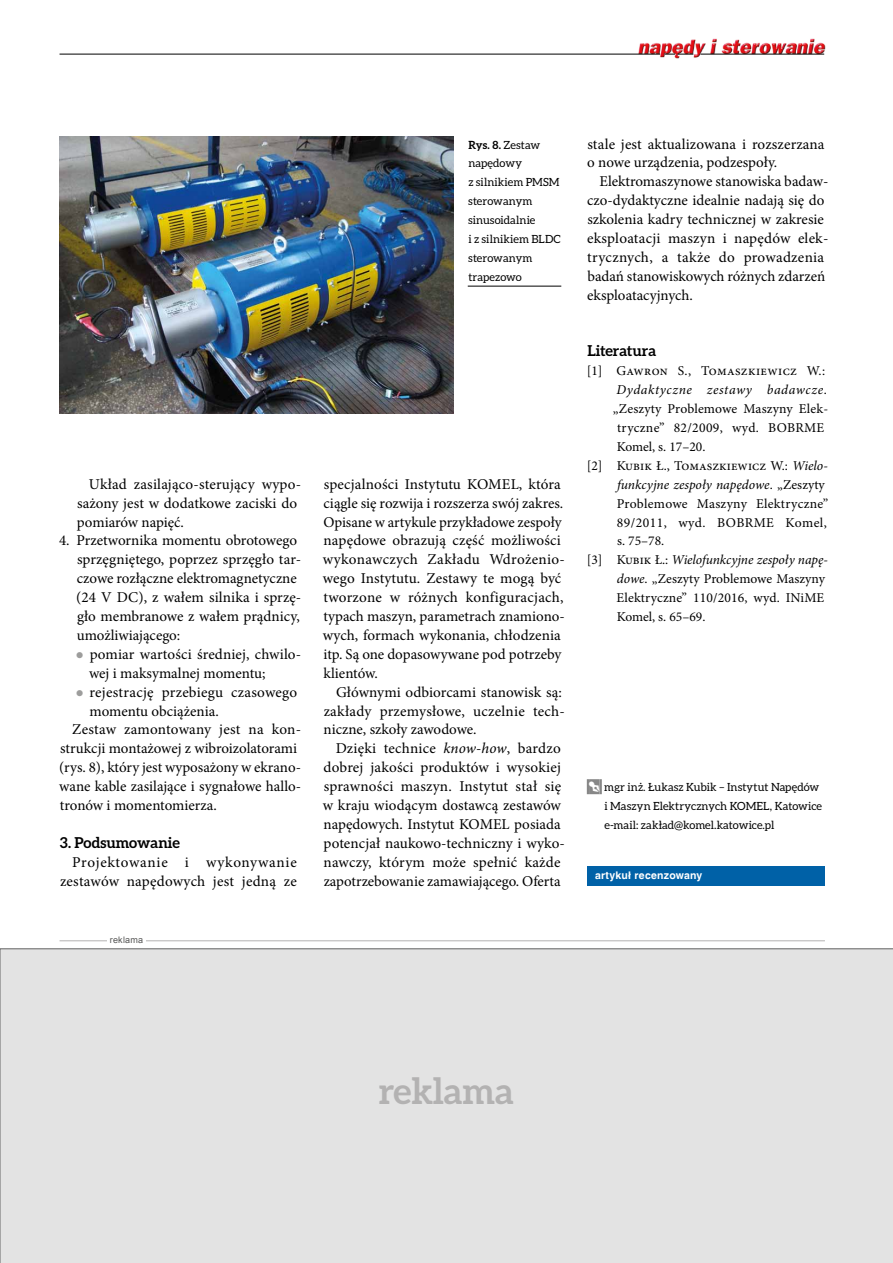
<style>
.page{position:relative;width:893px;height:1263px;background:#fff}
.page>*{position:absolute;margin:0;border:0;box-sizing:border-box;transform-origin:0 0}
.t1{font:700 36px "Aleo";letter-spacing:-.005em;color:#b3b2b2}
.t2{font:15px/18.9px "Minion Pro";letter-spacing:.005em;color:#000}
.t3{font:700 15px "Aleo";letter-spacing:-.005em;color:#000}
.t4{font:13.5px "Minion Pro";letter-spacing:.015em;color:#000}
.t5{font:italic 13.5px "Minion Pro";color:#000}
.t6{font:italic 13.5px "Minion Pro";letter-spacing:.045em;color:#000}
.t7{font:13.5px "Minion Pro";letter-spacing:.035em;color:#000}
.t8{font:11.25px/18.9px "Aleo";letter-spacing:.005em;color:#000}
.t9{font:700 10.5px "Switzerland";letter-spacing:.02em;color:#fff}
.t10{font:9px "Arial";letter-spacing:.02em;color:#575756}
.s1{font-weight:700}
.s2{font-style:italic}
.s3{font-style:normal}
</style>
<div class="page">
<img style="left:636px;top:38px;width:190px;height:21px">
<hr style="left:60px;top:54px;width:600px;height:1px;background:#000">
<svg style="left:665px;top:54px;width:28px;height:1px"></svg>
<hr style="left:700px;top:54px;width:124px;height:1px;background:#000">
<hr style="left:60px;top:940px;width:765px;height:1px;background:#b3b2b2">
<div style="left:107px;top:936px;width:39px;height:9px;background:#fff"></div>
<hr style="left:468px;top:286px;width:93px;height:1px;background:#000">
<img style="left:60px;top:137px;width:393px;height:276px">
<div style="left:587px;top:866px;width:238px;height:20px;background:#0061a7"></div>
<div style="left:0;top:949px;width:893px;height:314px;background:#e3e3e3"></div>
<svg style="left:587px;top:779px;width:15px;height:15px"></svg>
<p class="t8" style="left:468px;top:135px;width:94px"><span class="s1">Rys. 8.</span> Zestaw napędowy<br>z silnikiem PMSM sterowanym sinusoidalnie<br>i z silnikiem BLDC sterowanym trapezowo</p>
<p class="t2" style="left:77px;top:475px;width:226px;text-indent:12px">Układ zasilająco-sterujący wypo&shy;sażony jest w dodatkowe zaciski do pomiarów napięć.</p>
<p class="t2" style="left:76px;top:531px;width:227px;text-indent:-17px">4. Przetwornika momentu obrotowego sprzęgniętego, poprzez sprzęgło tar&shy;czowe rozłączne elektromagnetyczne (24 V DC), z wałem silnika i sprzę&shy;gło membranowe z wałem prądnicy, umożliwiającego:</p>
<p class="t2" style="left:90px;top:645px;width:213px">pomiar wartości średniej, chwilo-</p>
<p class="t2" style="left:89px;top:664px;width:178px">wej i maksymalnej momentu;</p>
<p class="t2" style="left:90px;top:682px;width:209px">rejestrację przebiegu czasowego</p>
<p class="t2" style="left:90px;top:701px;width:131px">momentu obciążenia.</p>
<p class="t2" style="left:72px;top:720px;width:231px">Zestaw zamontowany jest na kon-</p>
<p class="t2" style="left:60px;top:739px;width:239px">strukcji montażowej z wibroizolatorami</p>
<p class="t2" style="left:59px;top:758px;width:244px">(rys. 8), który jest wyposażony w ekrano-</p>
<p class="t2" style="left:59px;top:777px;width:243px">wane kable zasilające i sygnałowe hallo-</p>
<p class="t2" style="left:60px;top:796px;width:158px">tronów i momentomierza.</p>
<p class="t3" style="left:60px;top:834px;width:121px">3. Podsumowanie</p>
<p class="t2" style="left:60px;top:853px;width:238px;text-align:right">Projektowanie i wykonywanie zestawów napędowych jest jedną ze</p>
<p class="t10" style="left:110px;top:934px;width:35px">reklama</p>
<p class="t2" style="left:323px;top:475px;width:244px">specjalności Instytutu KOMEL, która ciągle się rozwija i rozszerza swój zakres.<br>Opisane w artykule przykładowe zespoły napędowe obrazują część możliwości wykonawczych Zakładu Wdrożenio&shy;wego Instytutu. Zestawy te mogą być tworzone w różnych konfiguracjach, typach maszyn, parametrach znamiono&shy;wych, formach wykonania, chłodzenia itp. Są one dopasowywane pod potrzeby klientów.</p>
<p class="t2" style="left:324px;top:682px;width:243px;text-indent:13px">Głównymi odbiorcami stanowisk są: zakłady przemysłowe, uczelnie tech&shy;niczne, szkoły zawodowe.</p>
<p class="t2" style="left:323px;top:739px;width:243px;text-align:center">Dzięki technice <span class="s2">know-how</span>, bardzo dobrej jakości produktów i wysokiej sprawności maszyn. Instytut stał się w kraju wiodącym dostawcą zestawów napędowych. Instytut KOMEL posiada potencjał naukowo-techniczny i wyko&shy;nawczy, którym może spełnić każde zapotrzebowanie zamawiającego. Oferta</p>
<p class="t2" style="left:587px;top:134px;width:239px">stale jest aktualizowana i rozszerzana o nowe urządzenia, podzespoły.</p>
<p class="t2" style="left:587px;top:172px;width:243px;text-indent:12px">Elektromaszynowe stanowiska badaw&shy;czo-dydaktyczne idealnie nadają się do szkolenia kadry technicznej w zakresie eksploatacji maszyn i napędów elek&shy;trycznych, a także do prowadzenia badań stanowiskowych różnych zdarzeń eksploatacyjnych.</p>
<p class="t3" style="left:587px;top:342px;width:70px">Literatura</p>
<p class="t4" style="left:587px;top:362px;width:240px">[1] Gawron S., Tomaszkiewicz W.:</p>
<p class="t6" style="left:616px;top:381px;width:212px">Dydaktyczne zestawy badawcze<span class="s3">.</span></p>
<p class="t4" style="left:613px;top:400px;width:217px">„Zeszyty Problemowe Maszyny Elek-</p>
<p class="t4" style="left:617px;top:419px;width:209px">tryczne” 82/2009, wyd. BOBRME</p>
<p class="t4" style="left:617px;top:438px;width:90px">Komel, s. 17–20.</p>
<p class="t4" style="left:587px;top:456px;width:243px">[2] Kubik Ł., Tomaszkiewicz W.: <span class="s2">Wielo-</span></p>
<p class="t5" style="left:617px;top:475px;width:209px">funkcyjne zespoły napędowe<span class="s3">. „Zeszyty</span></p>
<p class="t4" style="left:617px;top:494px;width:213px">Problemowe Maszyny Elektryczne”</p>
<p class="t7" style="left:617px;top:513px;width:212px">89/2011, wyd. BOBRME Komel,</p>
<p class="t4" style="left:617px;top:532px;width:49px">s. 75–78.</p>
<p class="t5" style="left:587px;top:551px;width:243px"><span class="s3">[3] Kubik Ł.:</span> Wielofunkcyjne zespoły napę-</p>
<p class="t4" style="left:617px;top:570px;width:210px"><span class="s2">dowe</span>. „Zeszyty Problemowe Maszyny</p>
<p class="t4" style="left:617px;top:589px;width:209px">Elektryczne” 110/2016, wyd. INiME</p>
<p class="t4" style="left:617px;top:608px;width:90px">Komel, s. 65–69.</p>
<p class="t8" style="left:604px;top:778px;width:219px">mgr inż. Łukasz Kubik – Instytut Napędów i Maszyn Elektrycznych KOMEL, Katowice e-mail: zakład@komel.katowice.pl</p>
<p class="t9" style="left:595px;top:869px;width:109px">artykuł recenzowany</p>
<h1 class="t1" style="left:379px;top:1070px;width:136px">reklama</h1>
</div>
